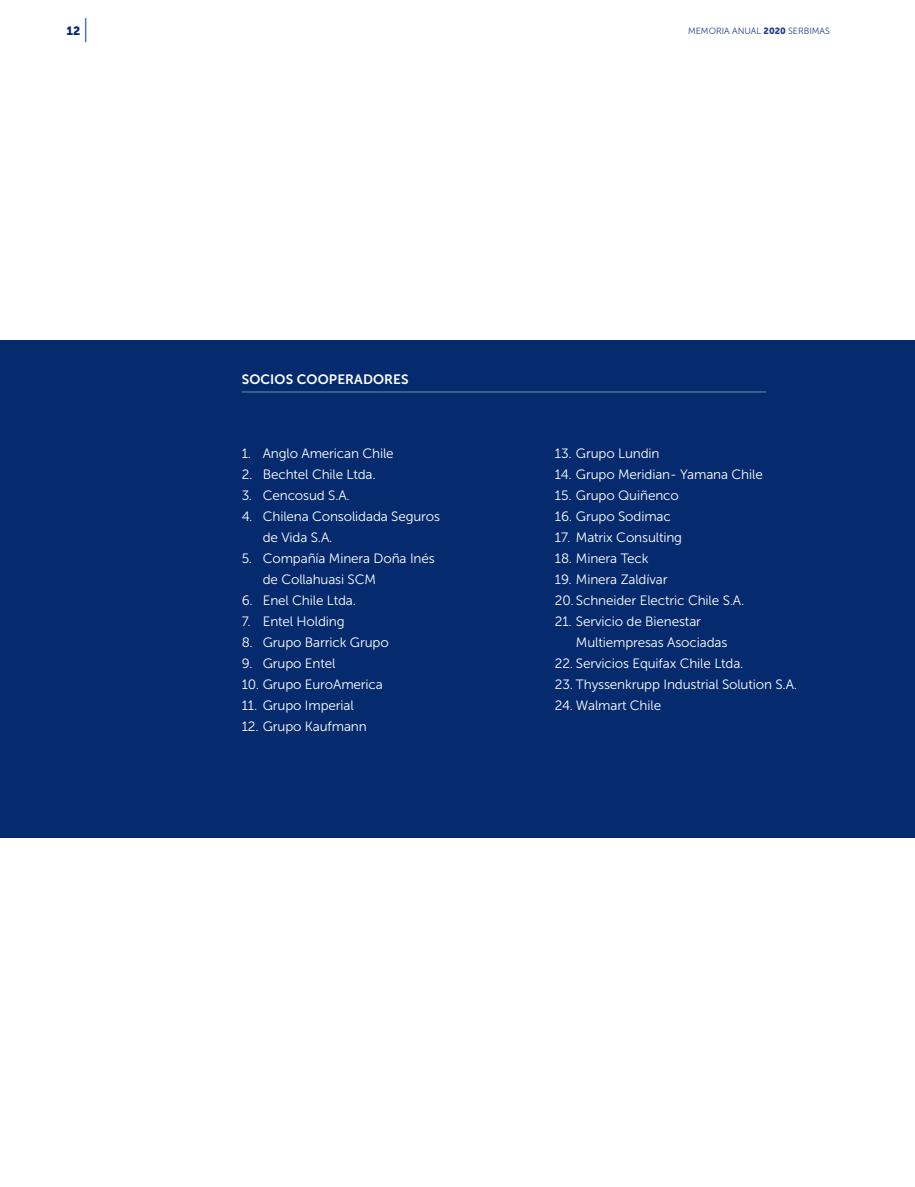
<style>
.page{position:relative;width:915px;height:1187px;background:#fff}
.page>*{position:absolute;margin:0;border:0;box-sizing:border-box;transform-origin:0 0}
.t1{font:13.5px "Museo Sans 300";letter-spacing:-.01em;color:#fff}
.t2{font:13.5px "Museo Sans 700";letter-spacing:.01em;color:#fff}
.t3{font:12px "Museo Sans 900";color:#052b6e}
.t4{font:9px "Museo Sans 300";color:#253f8e}
.s1{font-family:"Museo Sans 900"}
</style>
<div class="page">
<svg style="left:85px;top:18px;width:1px;height:24px"></svg>
<div style="left:0;top:340px;width:914px;height:498px;background:#052b6e"></div>
<hr style="left:242px;top:391px;width:523px;height:1px;background:#738fa0">
<p class="t3" style="left:66px;top:24px;width:15px">12</p>
<p class="t4" style="left:688px;top:26px;width:143px">MEMORIA ANUAL <span class="s1">2020</span> SERBIMAS</p>
<p class="t2" style="left:242px;top:371px;width:168px">SOCIOS COOPERADORES</p>
<p class="t1" style="left:242px;top:446px;width:153px">1. Anglo American Chile</p>
<p class="t1" style="left:242px;top:467px;width:136px">2. Bechtel Chile Ltda.</p>
<p class="t1" style="left:242px;top:488px;width:110px">3. Cencosud S.A.</p>
<p class="t1" style="left:242px;top:509px;width:200px">4. Chilena Consolidada Seguros</p>
<p class="t1" style="left:263px;top:530px;width:71px">de Vida S.A.</p>
<p class="t1" style="left:242px;top:551px;width:194px">5. Compañía Minera Doña Inés</p>
<p class="t1" style="left:263px;top:572px;width:115px">de Collahuasi SCM</p>
<p class="t1" style="left:242px;top:593px;width:116px">6. Enel Chile Ltda.</p>
<p class="t1" style="left:242px;top:614px;width:104px">7. Entel Holding</p>
<p class="t1" style="left:242px;top:635px;width:148px">8. Grupo Barrick Grupo</p>
<p class="t1" style="left:242px;top:656px;width:95px">9. Grupo Entel</p>
<p class="t1" style="left:242px;top:677px;width:143px">10. Grupo EuroAmerica</p>
<p class="t1" style="left:242px;top:698px;width:113px">11. Grupo Imperial</p>
<p class="t1" style="left:242px;top:719px;width:126px">12. Grupo Kaufmann</p>
<p class="t1" style="left:554px;top:446px;width:106px">13. Grupo Lundin</p>
<p class="t1" style="left:554px;top:467px;width:209px">14. Grupo Meridian- Yamana Chile</p>
<p class="t1" style="left:554px;top:488px;width:125px">15. Grupo Quiñenco</p>
<p class="t1" style="left:554px;top:509px;width:117px">16. Grupo Sodimac</p>
<p class="t1" style="left:554px;top:530px;width:129px">17. Matrix Consulting</p>
<p class="t1" style="left:554px;top:551px;width:95px">18. Minera Teck</p>
<p class="t1" style="left:554px;top:572px;width:114px">19. Minera Zaldívar</p>
<p class="t1" style="left:554px;top:593px;width:191px">20. Schneider Electric Chile S.A.</p>
<p class="t1" style="left:554px;top:614px;width:147px">21. Servicio de Bienestar</p>
<p class="t1" style="left:575px;top:635px;width:153px">Multiempresas Asociadas</p>
<p class="t1" style="left:554px;top:656px;width:190px">22. Servicios Equifax Chile Ltda.</p>
<p class="t1" style="left:554px;top:677px;width:244px">23. Thyssenkrupp Industrial Solution S.A.</p>
<p class="t1" style="left:554px;top:698px;width:108px">24. Walmart Chile</p>
</div>
